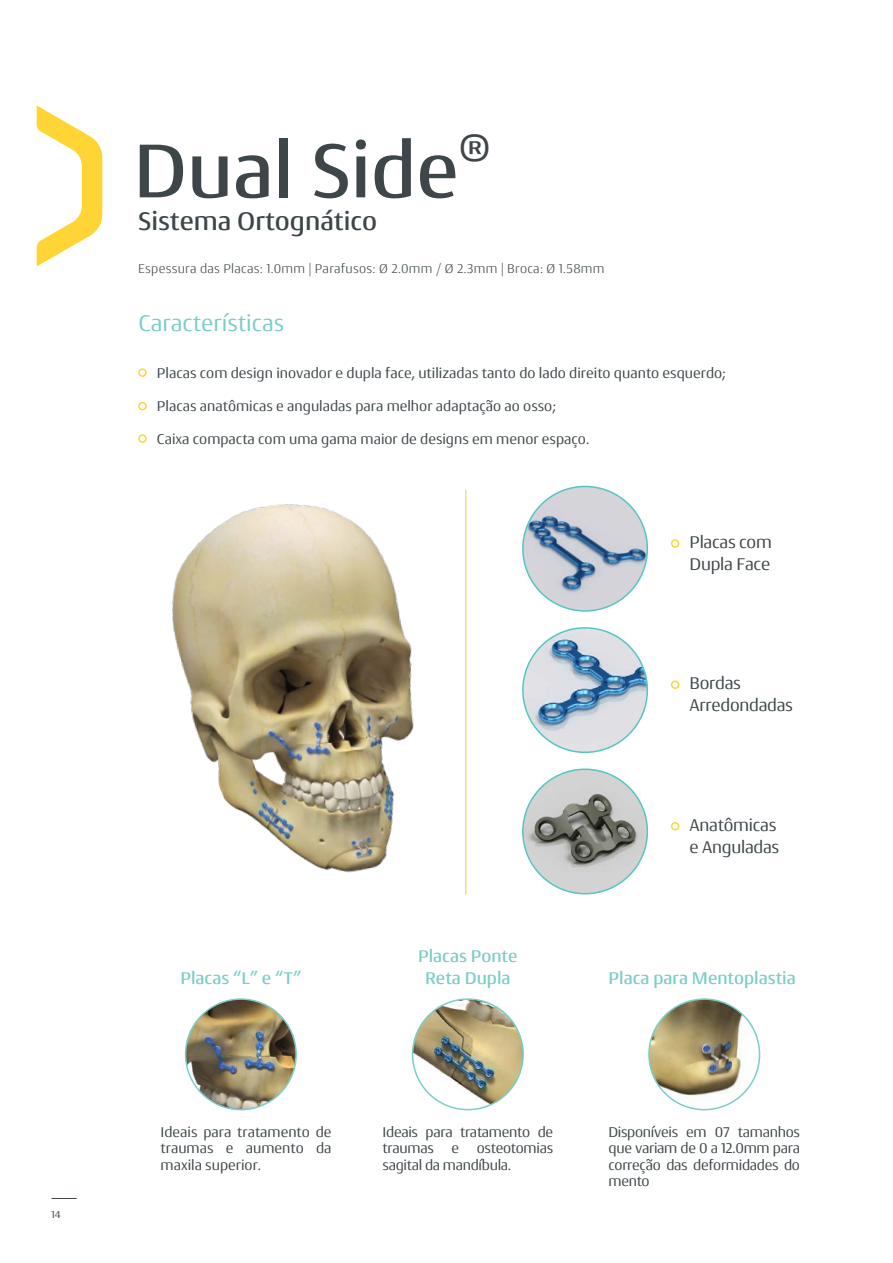
<style>
.page{position:relative;width:893px;height:1263px;background:#fff}
.page>*{position:absolute;margin:0;border:0;box-sizing:border-box;transform-origin:0 0}
.t1{font:500 81px "Conto";color:#3e4649}
.t2{font:500 27px "Conto";color:#3e4649}
.t3{font:24px "Conto";color:#7acdc8}
.t4{font:18px/21.6px "Conto";letter-spacing:-.015em;color:#3e4649}
.t5{font:500 18px/21.6px "Conto";color:#7acdc8;text-align:center}
.t6{font:15px/16.5px "Conto";color:#3e4649;text-align:justify}
.t7{font:300 13.5px "Conto";letter-spacing:.02em;color:#3e4649}
.t8{font:10.5px "Conto";color:#3e4649}
</style>
<div class="page">
<img style="left:413px;top:999px;width:110px;height:111px;border-radius:55px">
<div style="left:412px;top:998px;width:112px;height:112px;border:2px solid #7acdc8;border-radius:50%"></div>
<img style="left:186px;top:999px;width:110px;height:111px;border-radius:55px">
<div style="left:185px;top:998px;width:112px;height:112px;border:2px solid #7acdc8;border-radius:50%"></div>
<img style="left:649px;top:999px;width:110px;height:111px;border-radius:55px">
<div style="left:648px;top:998px;width:112px;height:112px;border:2px solid #7acdc8;border-radius:50%"></div>
<svg style="left:52px;top:1198px;width:25px;height:1px"></svg>
<svg style="left:37px;top:105px;width:65px;height:161px"></svg>
<svg style="left:138px;top:368px;width:9px;height:9px"></svg>
<svg style="left:138px;top:434px;width:9px;height:9px"></svg>
<svg style="left:138px;top:402px;width:9px;height:8px"></svg>
<svg style="left:671px;top:539px;width:8px;height:9px"></svg>
<svg style="left:671px;top:680px;width:8px;height:9px"></svg>
<svg style="left:671px;top:822px;width:8px;height:8px"></svg>
<img style="left:523px;top:487px;width:124px;height:122px">
<div style="left:522px;top:486px;width:126px;height:126px;border:2px solid #57c4c4;border-radius:50%"></div>
<img style="left:523px;top:628px;width:124px;height:124px;border-radius:62px">
<div style="left:522px;top:627px;width:126px;height:126px;border:2px solid #57c4c4;border-radius:50%"></div>
<img style="left:523px;top:769px;width:124px;height:125px;border-radius:62px">
<div style="left:522px;top:768px;width:126px;height:126px;border:2px solid #57c4c4;border-radius:50%"></div>
<hr style="left:465px;top:490px;width:1px;height:405px;background:#ffd536">
<img style="left:172px;top:504px;width:242px;height:369px">
<p class="t8" style="left:52px;top:1208px;width:11px">14</p>
<h1 class="t1" style="left:133px;top:118px;width:359px">Dual Side<sup>®</sup></h1>
<h2 class="t2" style="left:138px;top:204px;width:241px">Sistema Ortognático</h2>
<p class="t7" style="left:138px;top:260px;width:468px">Espessura das Placas: 1.0mm | Parafusos: Ø 2.0mm / Ø 2.3mm | Broca: Ø 1.58mm</p>
<h3 class="t3" style="left:138px;top:308px;width:147px">Características</h3>
<p class="t6" style="left:157px;top:364px;width:571px">Placas com design inovador e dupla face, utilizadas tanto do lado direito quanto esquerdo;</p>
<p class="t6" style="left:157px;top:397px;width:401px">Placas anatômicas e anguladas para melhor adaptação ao osso;</p>
<p class="t6" style="left:157px;top:430px;width:434px">Caixa compacta com uma gama maior de designs em menor espaço.</p>
<p class="t4" style="left:690px;top:531px;width:84px">Placas com<br>Dupla Face</p>
<p class="t4" style="left:690px;top:672px;width:105px">Bordas<br>Arredondadas</p>
<p class="t5" style="left:180px;top:966px;width:122px">Placas “L” e “T”</p>
<p class="t5" style="left:418px;top:945px;width:101px">Placas Ponte<br>Reta Dupla</p>
<p class="t4" style="left:690px;top:814px;width:91px">Anatômicas e Anguladas</p>
<p class="t5" style="left:609px;top:966px;width:189px">Placa para Mentoplastia</p>
<p class="t6" style="left:161px;top:1123px;width:173px">Ideais para tratamento de traumas e aumento da maxila superior.</p>
<p class="t6" style="left:383px;top:1123px;width:172px">Ideais para tratamento de traumas e osteotomias sagital da mandíbula.</p>
<p class="t6" style="left:608px;top:1123px;width:193px">Disponíveis em 07 tamanhos que variam de 0 a 12.0mm para correção das deformidades do mento</p>
</div>
